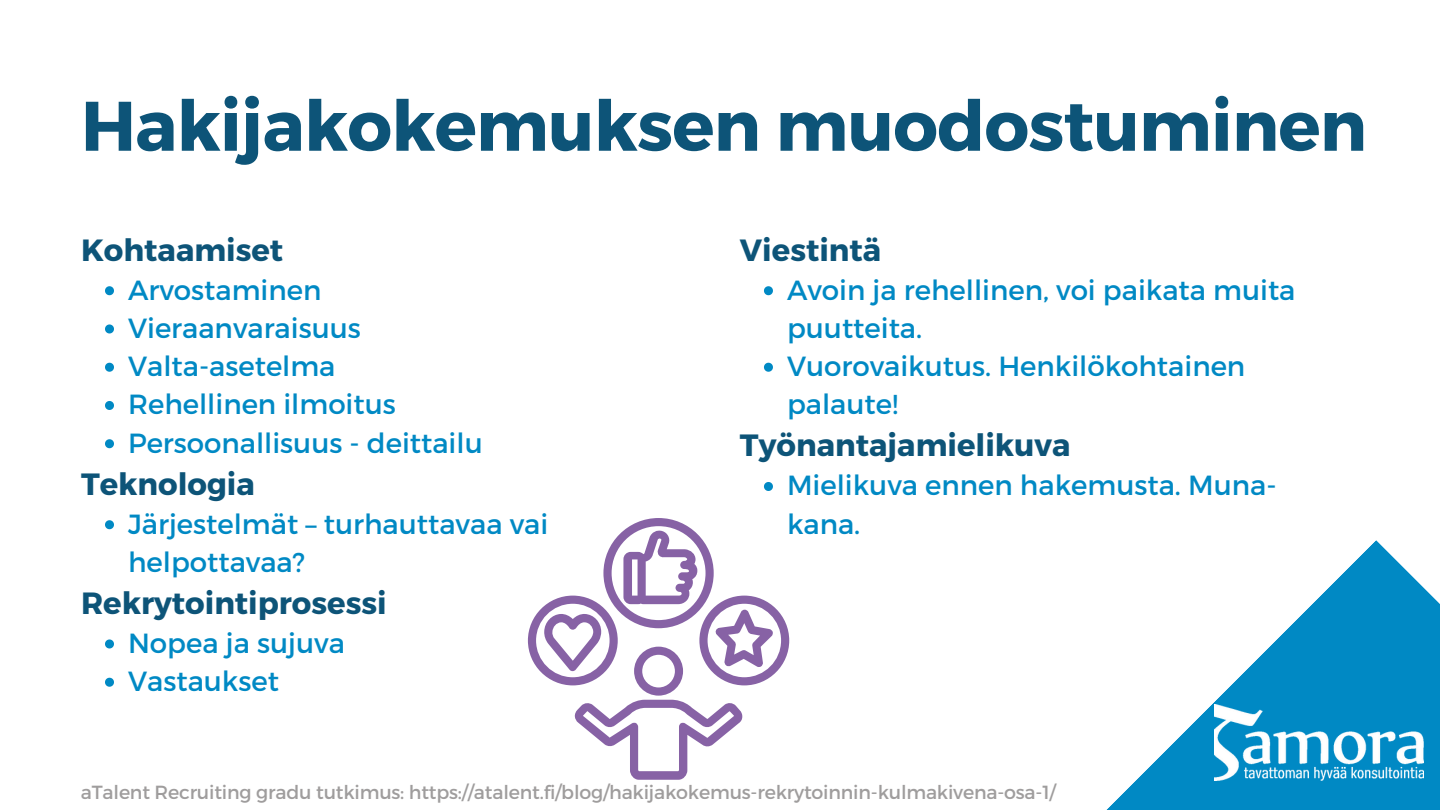
<style>
.page{position:relative;width:1440px;height:810px;background:#fff}
.page>*{position:absolute;margin:0;border:0;box-sizing:border-box;transform-origin:0 0}
.t1{font:700 70px "Montserrat";letter-spacing:-.01em;color:#0d5478}
.t2{font:700 30.7px "Montserrat";color:#0d5478}
.t3{font:27.7px/38.2px "Montserrat";color:#0089c4}
.t4{font:19px "Montserrat";letter-spacing:-.01em;color:#9f9d9d}
</style>
<div class="page">
<svg style="left:1106px;top:540px;width:334px;height:270px"></svg>
<img style="left:1214px;top:704px;width:210px;height:76px">
<svg style="left:528px;top:518px;width:261px;height:262px"></svg>
<svg style="left:105px;top:286px;width:9px;height:9px"></svg>
<svg style="left:105px;top:324px;width:9px;height:9px"></svg>
<svg style="left:105px;top:363px;width:9px;height:9px"></svg>
<svg style="left:105px;top:401px;width:9px;height:9px"></svg>
<svg style="left:105px;top:439px;width:9px;height:9px"></svg>
<svg style="left:105px;top:520px;width:9px;height:9px"></svg>
<svg style="left:105px;top:639px;width:9px;height:9px"></svg>
<svg style="left:105px;top:678px;width:9px;height:9px"></svg>
<svg style="left:764px;top:286px;width:9px;height:9px"></svg>
<svg style="left:764px;top:363px;width:9px;height:9px"></svg>
<svg style="left:764px;top:482px;width:9px;height:9px"></svg>
<h1 class="t1" style="left:81px;top:80px;width:1287px">Hakijakokemuksen muodostuminen</h1>
<p class="t2" style="left:81px;top:230px;width:204px">Kohtaamiset</p>
<p class="t3" style="left:128px;top:269px;width:356px">Arvostaminen<br>Vieraanvaraisuus<br>Valta-asetelma<br>Rehellinen ilmoitus<br>Persoonallisuus - deittailu</p>
<p class="t2" style="left:81px;top:464px;width:175px">Teknologia</p>
<p class="t3" style="left:128px;top:503px;width:422px">Järjestelmät – turhauttavaa vai helpottavaa?</p>
<p class="t2" style="left:81px;top:583px;width:307px">Rekrytointiprosessi</p>
<p class="t3" style="left:128px;top:623px;width:218px">Nopea ja sujuva<br>Vastaukset</p>
<p class="t2" style="left:740px;top:230px;width:143px">Viestintä</p>
<p class="t3" style="left:787px;top:269px;width:510px">Avoin ja rehellinen, voi paikata muita puutteita.<br>Vuorovaikutus. Henkilökohtainen palaute!</p>
<p class="t2" style="left:740px;top:426px;width:332px">Työnantajamielikuva</p>
<p class="t3" style="left:787px;top:465px;width:491px">Mielikuva ennen hakemusta. Muna&shy;kana.</p>
<p class="t4" style="left:81px;top:780px;width:976px">aTalent Recruiting gradu tutkimus: https://atalent.fi/blog/hakijakokemus-rekrytoinnin-kulmakivena-osa-1/</p>
</div>
